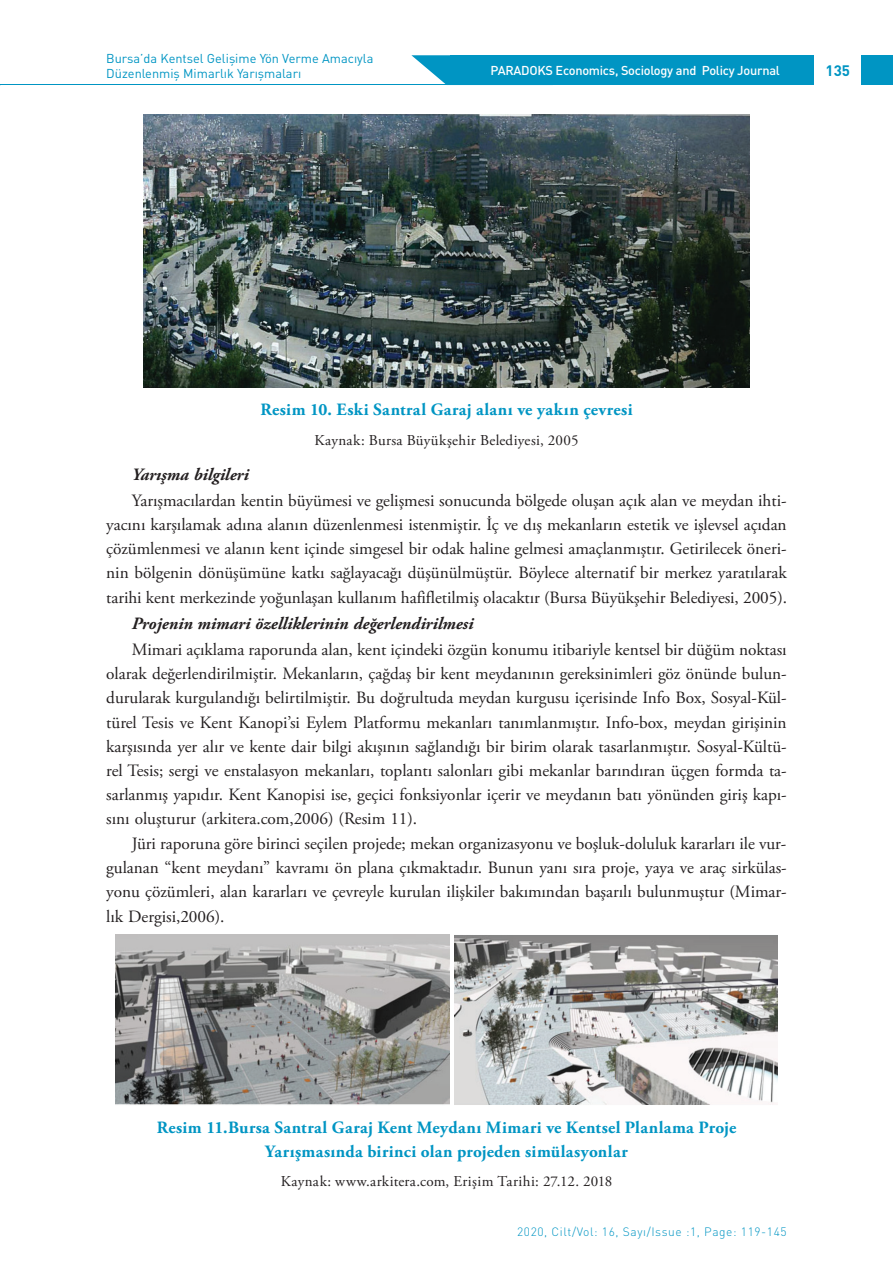
<style>
.page{position:relative;width:893px;height:1263px;background:#fff}
.page>*{position:absolute;margin:0;border:0;box-sizing:border-box;transform-origin:0 0}
.t1{font:17.25px/24.2px "Adobe Garamond Pro";letter-spacing:-.005em;color:#231f20;text-align:justify}
.t2{font:700 17.25px/24.2px "Adobe Garamond Pro";letter-spacing:.02em;color:#0095c3;text-align:center}
.t3{font:italic 700 17.25px "Adobe Garamond Pro";color:#231f20}
.t4{font:15px "Adobe Garamond Pro";letter-spacing:.02em;color:#231f20}
.t5{font:700 15px "DIN Pro";color:#0095c3}
.t6{font:12.75px/15.3px "DIN Pro";color:#0095c3}
.t7{font:500 12.75px "DIN Pro";letter-spacing:-.02em;color:#fff}
.t8{font:300 12px "DIN Pro";letter-spacing:.05em;color:#0095c3}
</style>
<div class="page">
<svg style="left:411px;top:55px;width:39px;height:29px"></svg>
<div style="left:450px;top:55px;width:443px;height:30px;background:#0095c3"></div>
<hr style="left:0;top:84px;width:787px;height:1px;background:#0095c3">
<div style="left:814px;top:55px;width:47px;height:31px;background:#fff"></div>
<img style="left:144px;top:115px;width:605px;height:272px">
<img style="left:116px;top:935px;width:333px;height:170px">
<img style="left:454px;top:935px;width:323px;height:170px">
<p class="t6" style="left:106px;top:50px;width:269px">Bursa’da Kentsel Gelişime Yön Verme Amacıyla<br>Düzenlenmiş Mimarlık Yarışmaları</p>
<p class="t7" style="left:491px;top:62px;width:291px">PARADOKS Economics, Sociology and Policy Journal</p>
<p class="t5" style="left:826px;top:60px;width:26px">135</p>
<p class="t2" style="left:260px;top:398px;width:374px">Resim 10. Eski Santral Garaj alanı ve yakın çevresi</p>
<p class="t4" style="left:314px;top:431px;width:266px">Kaynak: Bursa Büyükşehir Belediyesi, 2005</p>
<p class="t3" style="left:132px;top:464px;width:118px">Yarışma bilgileri</p>
<p class="t1" style="left:106px;top:489px;width:682px;text-indent:26px">Yarışmacılardan kentin büyümesi ve gelişmesi sonucunda bölgede oluşan açık alan ve meydan ihti&shy;yacını karşılamak adına alanın düzenlenmesi istenmiştir. İç ve dış mekanların estetik ve işlevsel açıdan çözümlenmesi ve alanın kent içinde simgesel bir odak haline gelmesi amaçlanmıştır. Getirilecek öneri&shy;nin bölgenin dönüşümüne katkı sağlayacağı düşünülmüştür. Böylece alternatif bir merkez yaratılarak tarihi kent merkezinde yoğunlaşan kullanım hafifletilmiş olacaktır (Bursa Büyükşehir Belediyesi, 2005).</p>
<p class="t3" style="left:132px;top:613px;width:343px">Projenin mimari özelliklerinin değerlendirilmesi</p>
<p class="t1" style="left:106px;top:638px;width:682px;text-indent:26px">Mimari açıklama raporunda alan, kent içindeki özgün konumu itibariyle kentsel bir düğüm noktası olarak değerlendirilmiştir. Mekanların, çağdaş bir kent meydanının gereksinimleri göz önünde bulun&shy;durularak kurgulandığı belirtilmiştir. Bu doğrultuda meydan kurgusu içerisinde Info Box, Sosyal-Kül&shy;türel Tesis ve Kent Kanopi’si Eylem Platformu mekanları tanımlanmıştır. Info-box, meydan girişinin karşısında yer alır ve kente dair bilgi akışının sağlandığı bir birim olarak tasarlanmıştır. Sosyal-Kültü&shy;rel Tesis; sergi ve enstalasyon mekanları, toplantı salonları gibi mekanlar barındıran üçgen formda ta&shy;sarlanmış yapıdır. Kent Kanopisi ise, geçici fonksiyonlar içerir ve meydanın batı yönünden giriş kapı&shy;sını oluşturur (arkitera.com,2006) (Resim 11).</p>
<p class="t1" style="left:106px;top:831px;width:682px;text-indent:26px">Jüri raporuna göre birinci seçilen projede; mekan organizasyonu ve boşluk-doluluk kararları ile vur&shy;gulanan “kent meydanı” kavramı ön plana çıkmaktadır. Bunun yanı sıra proje, yaya ve araç sirkülas&shy;yonu çözümleri, alan kararları ve çevreyle kurulan ilişkiler bakımından başarılı bulunmuştur (Mimar&shy;lık Dergisi,2006).</p>
<p class="t2" style="left:157px;top:1115px;width:581px">Resim 11.Bursa Santral Garaj Kent Meydanı Mimari ve Kentsel Planlama Proje<br>Yarışmasında birinci olan projeden simülasyonlar</p>
<p class="t4" style="left:281px;top:1173px;width:333px">Kaynak: www.arkitera.com, Erişim Tarihi: 27.12. 2018</p>
<p class="t8" style="left:517px;top:1223px;width:271px">2020, Cilt/Vol: 16, Sayı/Issue :1, Page: 119-145</p>
</div>
